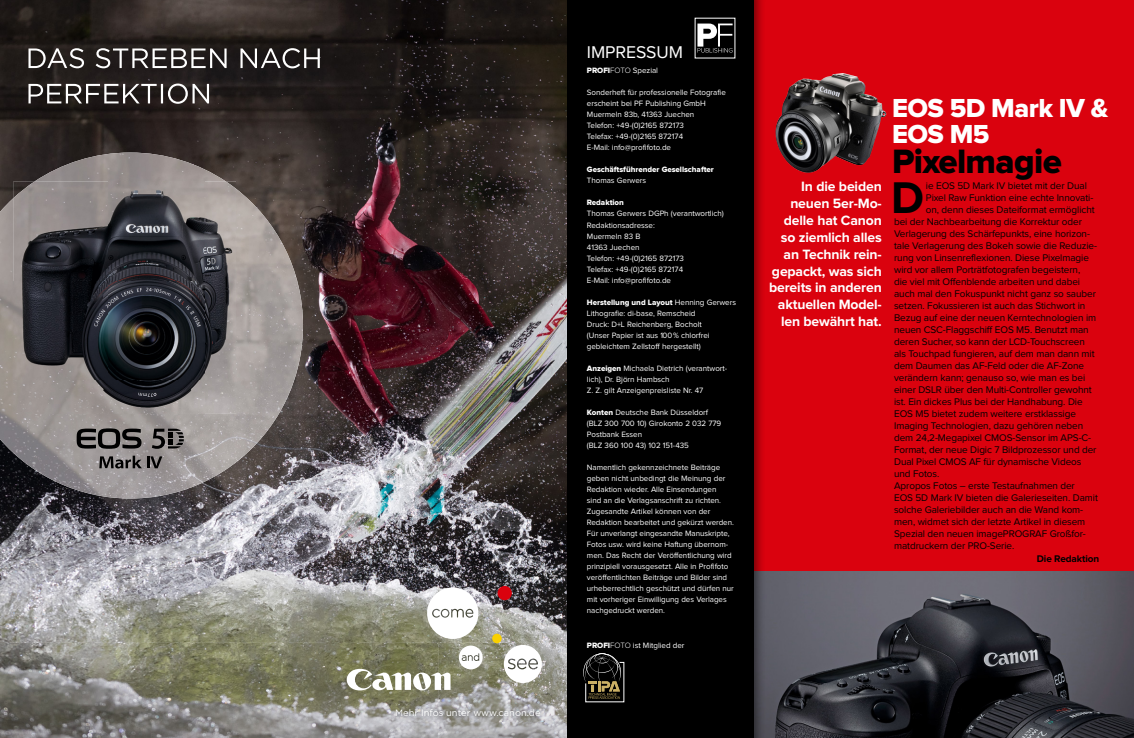
<style>
.page{position:relative;width:1134px;height:738px;background:#fff}
.page>*{position:absolute;margin:0;border:0;box-sizing:border-box;transform-origin:0 0}
.t1{font:700 46px "Proxima Nova";color:#000}
.t2{font:35px "Proxima Nova Extrabld";letter-spacing:-.02em;color:#000}
.t3{font:27px/26px "Proxima Nova Extrabld";letter-spacing:-.02em;color:#fff}
.t4{font:17.6px "Proxima Nova";letter-spacing:-.005em;color:#fff}
.t5{font:700 14px/16.8px "Proxima Nova";letter-spacing:-.01em;color:#fff;text-align:right}
.t6{font:10px "Proxima Nova";letter-spacing:-.01em;color:#000}
.t7{font:700 10px "Proxima Nova";letter-spacing:-.01em;color:#000}
.t8{font:9.3px "Gotham";color:#fff}
.t9{font:8px/11px "Proxima Nova";letter-spacing:-.005em;color:#fff}
.t10{font:8px "Proxima Nova Extrabld";letter-spacing:-.005em;color:#fff}
.s1{font-family:"Proxima Nova Extrabld"}
.s2{font-weight:300}
.s3{font-family:"Proxima Nova"}
</style>
<div class="page">
<div style="left:558px;top:0;width:576px;height:737px;background:#da020e"></div>
<img style="left:766px;top:571px;width:368px;height:166px">
<div style="left:551px;top:0;width:215px;height:737px;background:#000;opacity:.5"></div>
<div style="left:558px;top:0;width:196px;height:737px;background:#000"></div>
<svg style="left:583px;top:653px;width:42px;height:49px"></svg>
<img style="left:775px;top:73px;width:95px;height:100px">
<svg style="left:697px;top:23px;width:36px;height:30px"></svg>
<img style="left:0;top:0;width:567px;height:737px">
<img style="left:34px;top:152px;width:192px;height:29px">
<img style="left:0;top:198px;width:27px;height:266px">
<img style="left:234px;top:188px;width:69px;height:241px">
<img style="left:27px;top:413px;width:207px;height:85px">
<img style="left:234px;top:429px;width:34px;height:34px">
<img style="left:13px;top:181px;width:223px;height:232px">
<svg style="left:347px;top:668px;width:103px;height:22px"></svg>
<svg style="left:77px;top:428px;width:64px;height:20px"></svg>
<svg style="left:152px;top:428px;width:32px;height:20px"></svg>
<svg style="left:99px;top:455px;width:63px;height:13px"></svg>
<svg style="left:28px;top:83px;width:181px;height:21px"></svg>
<svg style="left:28px;top:48px;width:292px;height:20px"></svg>
<svg style="left:504px;top:644px;width:38px;height:38px"></svg>
<svg style="left:427px;top:587px;width:51px;height:51px"></svg>
<svg style="left:459px;top:645px;width:24px;height:24px"></svg>
<div style="left:498px;top:585px;width:14px;height:14px;background:#da020e;border-radius:50%"></div>
<div style="left:492px;top:633px;width:10px;height:9px;background:#f9d000;border-radius:50%"></div>
<img style="left:391px;top:703px;width:154px;height:17px">
<svg style="left:566px;top:736px;width:13px;height:2px"></svg>
<p class="t8" style="left:395px;top:706px;width:147px">Mehr Infos unter www.canon.de</p>
<h3 class="t4" style="left:587px;top:44px;width:98px">IMPRESSUM</h3>
<p class="t9" style="left:587px;top:65px;width:73px"><span class="s1">PROFI</span><span class="s2">FOTO</span> Spezial</p>
<p class="t9" style="left:587px;top:87px;width:140px">Sonderheft für professionelle Fotografie erscheint bei PF Publishing GmbH<br>Muermeln 83b, 41363 Juechen<br>Telefon: +49-(0)2165 872173<br>Telefax: +49-(0)2165 872174<br>E-Mail: info@profifoto.de</p>
<p class="t10" style="left:587px;top:166px;width:129px">Geschäftsführender Gesellschafter</p>
<p class="t9" style="left:587px;top:175px;width:61px">Thomas Gerwers</p>
<p class="t10" style="left:587px;top:199px;width:38px">Redaktion</p>
<p class="t9" style="left:587px;top:208px;width:138px">Thomas Gerwers DGPh (verantwortlich)<br>Redaktionsadresse:<br>Muermeln 83 B<br>41363 Juechen<br>Telefon: +49-(0)2165 872173<br>Telefax: +49-(0)2165 872174<br>E-Mail: info@profifoto.de</p>
<p class="t10" style="left:587px;top:298px;width:151px">Herstellung und Layout <span class="s3">Henning Gerwers</span></p>
<p class="t9" style="left:587px;top:307px;width:124px">Lithografie: di-base, Remscheid Druck: D+L Reichenberg, Bocholt (Unser Papier ist aus 100% chlorfrei gebleichtem Zellstoff hergestellt)</p>
<p class="t9" style="left:587px;top:362px;width:142px"><span class="s1">Anzeigen</span> Michaela Dietrich (verantwort&shy;lich), Dr. Björn Hambsch<br>Z. Z. gilt Anzeigenpreisliste Nr. 47</p>
<p class="t9" style="left:587px;top:406px;width:136px"><span class="s1">Konten</span> Deutsche Bank Düsseldorf (BLZ 300 700 10) Girokonto 2 032 779<br>Postbank Essen<br>(BLZ 360 100 43) 102 151-435</p>
<p class="t9" style="left:587px;top:461px;width:149px">Namentlich gekennzeichnete Beiträge geben nicht unbedingt die Meinung der Redaktion wieder. Alle Einsendungen<br>sind an die Verlagsanschrift zu richten.<br>Zugesandte Artikel können von der Redaktion bearbeitet und gekürzt werden.<br>Für unverlangt eingesandte Manuskripte, Fotos usw. wird keine Haftung übernom&shy;men. Das Recht der Veröffentlichung wird prinzipiell vorausgesetzt. Alle in Profifoto veröffentlichten Beiträge und Bilder sind urheberrechtlich geschützt und dürfen nur mit vorheriger Einwilligung des Verlages nachgedruckt werden.</p>
<p class="t9" style="left:587px;top:639px;width:99px"><span class="s1">PROFI</span><span class="s2">FOTO</span> ist Mitglied der</p>
<h3 class="t3" style="left:892px;top:96px;width:218px">EOS 5D Mark IV &amp;<br>EOS M5</h3>
<h2 class="t2" style="left:892px;top:145px;width:171px">Pixelmagie</h2>
<p class="t6" style="left:926px;top:181px;width:163px">ie EOS 5D Mark IV bietet mit der Dual</p>
<p class="t6" style="left:926px;top:193px;width:169px">Pixel Raw Funktion eine echte Innovati-</p>
<p class="t6" style="left:926px;top:205px;width:170px">on, denn dieses Dateiformat ermöglicht</p>
<p class="t6" style="left:894px;top:217px;width:189px">bei der Nachbearbeitung die Korrektur oder</p>
<p class="t6" style="left:894px;top:229px;width:197px">Verlagerung des Schärfepunkts, eine horizon-</p>
<p class="t6" style="left:894px;top:241px;width:204px">tale Verlagerung des Bokeh sowie die Reduzie-</p>
<p class="t6" style="left:894px;top:253px;width:196px">rung von Linsenreflexionen. Diese Pixelmagie</p>
<p class="t6" style="left:894px;top:265px;width:188px">wird vor allem Porträtfotografen begeistern,</p>
<p class="t6" style="left:894px;top:277px;width:188px">die viel mit Offenblende arbeiten und dabei</p>
<p class="t6" style="left:894px;top:289px;width:203px">auch mal den Fokuspunkt nicht ganz so sauber</p>
<p class="t6" style="left:894px;top:301px;width:193px">setzen. Fokussieren ist auch das Stichwort in</p>
<p class="t6" style="left:894px;top:313px;width:204px">Bezug auf eine der neuen Kerntechnologien im</p>
<p class="t6" style="left:894px;top:325px;width:196px">neuen CSC-Flaggschiff EOS M5. Benutzt man</p>
<p class="t6" style="left:894px;top:337px;width:192px">deren Sucher, so kann der LCD-Touchscreen</p>
<p class="t6" style="left:894px;top:349px;width:202px">als Touchpad fungieren, auf dem man dann mit</p>
<p class="t6" style="left:894px;top:361px;width:191px">dem Daumen das AF-Feld oder die AF-Zone</p>
<p class="t6" style="left:894px;top:373px;width:193px">verändern kann; genauso so, wie man es bei</p>
<p class="t6" style="left:894px;top:385px;width:199px">einer DSLR über den Multi-Controller gewohnt</p>
<p class="t6" style="left:894px;top:397px;width:190px">ist. Ein dickes Plus bei der Handhabung. Die</p>
<p class="t6" style="left:894px;top:409px;width:183px">EOS M5 bietet zudem weitere erstklassige</p>
<p class="t6" style="left:894px;top:421px;width:191px">Imaging Technologien, dazu gehören neben</p>
<p class="t6" style="left:894px;top:433px;width:199px">dem 24,2-Megapixel CMOS-Sensor im APS-C-</p>
<p class="t6" style="left:894px;top:445px;width:204px">Format, der neue Digic 7 Bildprozessor und der</p>
<p class="t6" style="left:894px;top:457px;width:189px">Dual Pixel CMOS AF für dynamische Videos</p>
<p class="t6" style="left:894px;top:469px;width:47px">und Fotos.</p>
<p class="t6" style="left:894px;top:481px;width:182px">Apropos Fotos – erste Testaufnahmen der</p>
<p class="t6" style="left:894px;top:493px;width:205px">EOS 5D Mark IV bieten die Galerieseiten. Damit</p>
<p class="t6" style="left:894px;top:505px;width:191px">solche Galeriebilder auch an die Wand kom-</p>
<p class="t6" style="left:894px;top:517px;width:193px">men, widmet sich der letzte Artikel in diesem</p>
<p class="t6" style="left:894px;top:529px;width:193px">Spezial den neuen imagePROGRAF Großfor-</p>
<p class="t6" style="left:894px;top:541px;width:122px">matdruckern der PRO-Serie.</p>
<p class="t7" style="left:1037px;top:553px;width:64px">Die Redaktion</p>
<h3 class="t5" style="left:769px;top:179px;width:114px">In die beiden neuen 5er-Mo&shy;delle hat Canon so ziemlich alles an Technik rein&shy;gepackt, was sich bereits in anderen aktuellen Model&shy;len bewährt hat.</h3>
<h1 class="t1" style="left:891px;top:176px;width:35px">D</h1>
</div>
